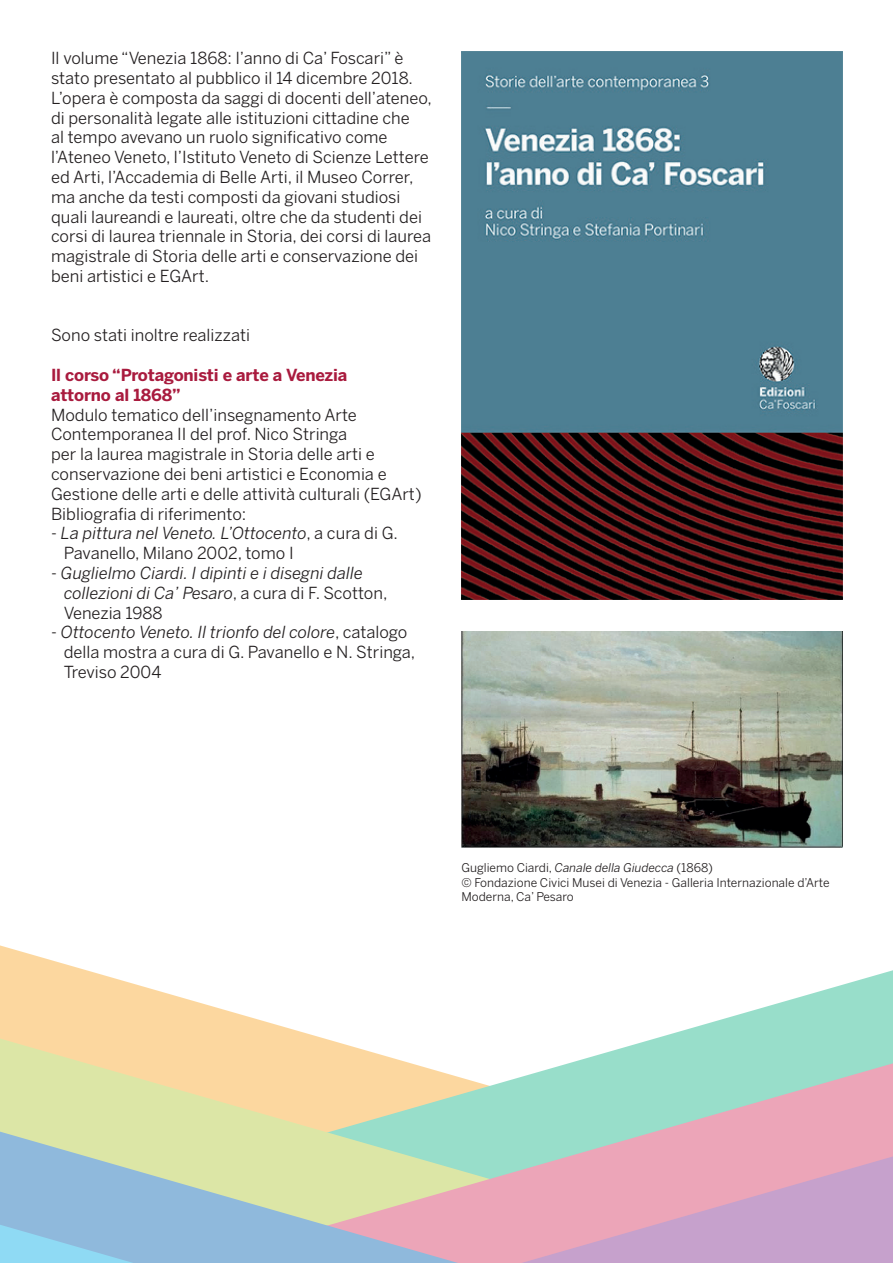
<style>
.page{position:relative;width:893px;height:1263px;background:#fff}
.page>*{position:absolute;margin:0;border:0;box-sizing:border-box;transform-origin:0 0}
.t1{font:16.5px/19.8px "Benton Sans";color:#231f20}
.t2{font:italic 16.5px/19.8px "Benton Sans";color:#231f20}
.t3{font:700 16.5px/19.8px "Benton Sans";letter-spacing:-.01em;color:#a91b3e}
.t4{font:12px/14.4px "Benton Sans";color:#231f20}
.s1{font-style:italic}
.s2{font-style:normal}
</style>
<div class="page">
<svg style="left:0;top:970px;width:893px;height:46px"></svg>
<svg style="left:0;top:1016px;width:893px;height:47px"></svg>
<svg style="left:0;top:1063px;width:893px;height:47px;background:#d0d9b6"></svg>
<svg style="left:0;top:1110px;width:893px;height:46px;background:#cad0b7"></svg>
<svg style="left:0;top:1156px;width:893px;height:47px;background:#cebfbb"></svg>
<svg style="left:0;top:1203px;width:893px;height:60px;background:#bbafcc"></svg>
<img style="left:461px;top:51px;width:382px;height:548px">
<img style="left:461px;top:631px;width:381px;height:216px">
<p class="t1" style="left:51px;top:48px;width:382px">Il volume “Venezia 1868: l’anno di Ca’ Foscari” è stato presentato al pubblico il 14 dicembre 2018.<br>L’opera è composta da saggi di docenti dell’ateneo, di personalità legate alle istituzioni cittadine che<br>al tempo avevano un ruolo significativo come l’Ateneo Veneto, l’Istituto Veneto di Scienze Lettere ed Arti, l’Accademia di Belle Arti, il Museo Correr, ma anche da testi composti da giovani studiosi quali laureandi e laureati, oltre che da studenti dei corsi di laurea triennale in Storia, dei corsi di laurea magistrale di Storia delle arti e conservazione dei beni artistici e EGArt.</p>
<p class="t1" style="left:51px;top:325px;width:201px">Sono stati inoltre realizzati</p>
<p class="t3" style="left:51px;top:365px;width:298px">Il corso “Protagonisti e arte a Venezia attorno al 1868”</p>
<p class="t1" style="left:51px;top:404px;width:372px">Modulo tematico dell’insegnamento Arte Contemporanea II del prof. Nico Stringa<br>per la laurea magistrale in Storia delle arti e conservazione dei beni artistici e Economia e Gestione delle arti e delle attività culturali (EGArt)<br>Bibliografia di riferimento:</p>
<p class="t1" style="left:64px;top:523px;width:336px;text-indent:-13px">- <span class="s1">La pittura nel Veneto. L’Ottocento</span>, a cura di G.<br>Pavanello, Milano 2002, tomo I</p>
<p class="t2" style="left:64px;top:563px;width:325px;text-indent:-13px"><span class="s2">-</span> Guglielmo Ciardi. I dipinti e i disegni dalle collezioni di Ca’ Pesaro<span class="s2">, a cura di F. Scotton,<br>Venezia 1988</span></p>
<p class="t1" style="left:64px;top:622px;width:353px;text-indent:-13px">- <span class="s1">Ottocento Veneto. Il trionfo del colore</span>, catalogo della mostra a cura di G. Pavanello e N. Stringa,<br>Treviso 2004</p>
<p class="t4" style="left:461px;top:860px;width:370px">Gugliemo Ciardi, <span class="s1">Canale della Giudecca</span> (1868)<br>© Fondazione Civici Musei di Venezia - Galleria Internazionale d’Arte<br>Moderna, Ca’ Pesaro</p>
</div>
